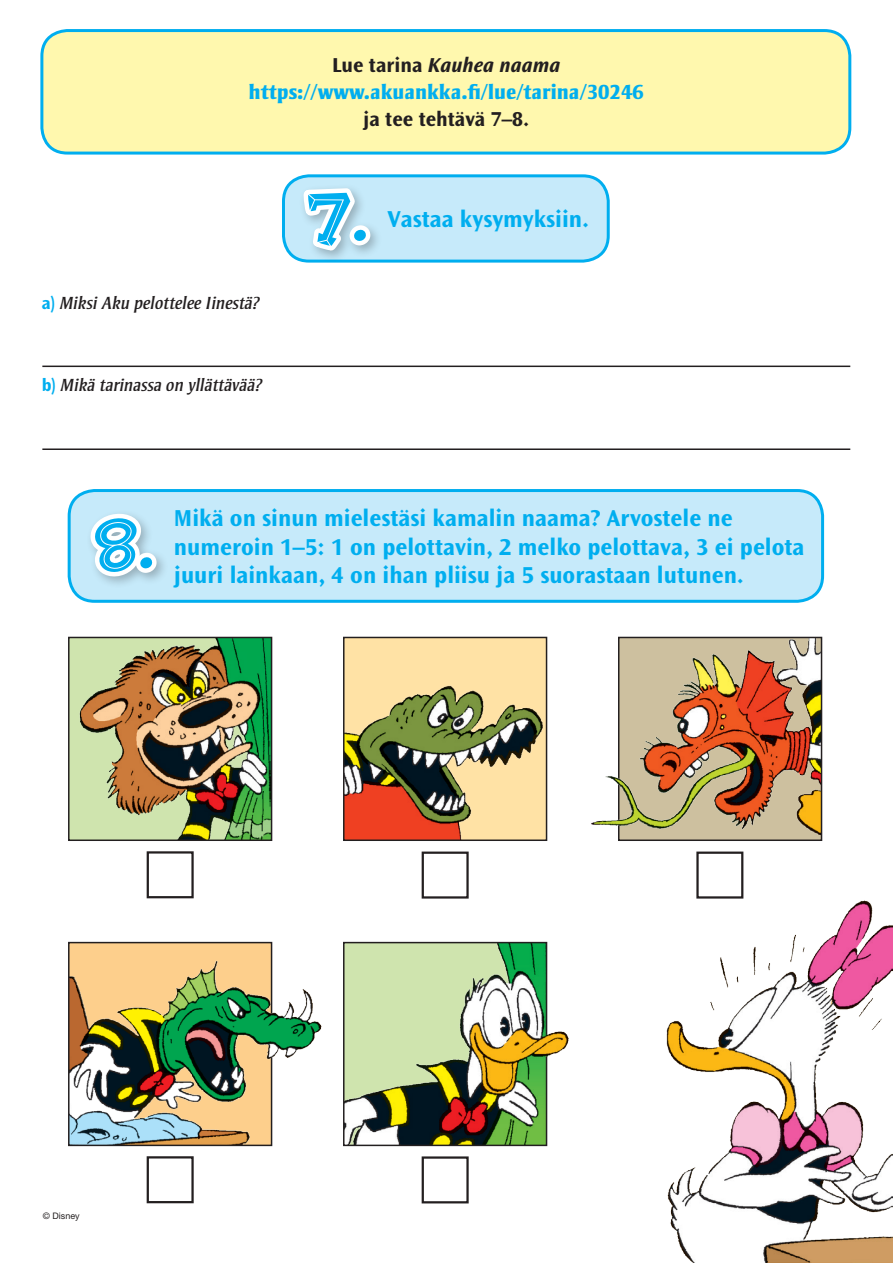
<style>
.page{position:relative;width:893px;height:1263px;background:#fff}
.page>*{position:absolute;margin:0;border:0;box-sizing:border-box;transform-origin:0 0}
.t1{font:700 75px "Fink";color:#00aeef}
.t2{font:700 24px/28.8px "Ocean Sans Std";color:#00aeef}
.t3{font:800 21px "Strayhorn MT Std";color:#00aeef}
.t4{font:italic 700 21px "Ocean Sans Std";color:#231f20}
.t5{font:700 21px "Ocean Sans Std";color:#231f20}
.t6{font:italic 18px "Strayhorn MT Std";color:#231f20}
.t7{font:9px "Helvetica Neue LT Std";color:#231f20}
.s1{font-style:normal}
.s2{font-family:"Ocean Sans Std";font-weight:700;font-style:normal;color:#00aeef}
</style>
<div class="page">
<div style="left:42px;top:31px;width:808px;height:122px;background:#fff8ae;border-radius:26px"></div>
<div style="left:40px;top:29px;width:811px;height:126px;border:3px solid #00aeef;border-radius:26px"></div>
<hr style="left:42px;top:366px;width:808px;height:1px;background:#231f20">
<hr style="left:42px;top:448px;width:808px;height:2px;background:#231f20">
<img style="left:666px;top:900px;width:227px;height:363px">
<svg style="left:68px;top:636px;width:205px;height:205px;background:#909264"></svg>
<svg style="left:343px;top:636px;width:205px;height:205px;background:#bda171"></svg>
<svg style="left:618px;top:636px;width:205px;height:205px;background:#90866c"></svg>
<img style="left:591px;top:641px;width:227px;height:197px">
<svg style="left:146px;top:851px;width:48px;height:48px"></svg>
<svg style="left:421px;top:851px;width:48px;height:48px"></svg>
<svg style="left:696px;top:851px;width:48px;height:48px"></svg>
<svg style="left:68px;top:941px;width:205px;height:206px;background:#bc9f79"></svg>
<img style="left:72px;top:952px;width:250px;height:190px">
<svg style="left:343px;top:941px;width:205px;height:206px;background:#707765"></svg>
<svg style="left:146px;top:1156px;width:48px;height:48px"></svg>
<svg style="left:421px;top:1156px;width:48px;height:48px"></svg>
<img style="left:345px;top:944px;width:224px;height:199px">
<div style="left:283px;top:176px;width:325px;height:85px;background:#c6eafa;border-radius:26px"></div>
<div style="left:282px;top:174px;width:328px;height:89px;border:3px solid #00aeef;border-radius:26px"></div>
<div style="left:299px;top:183px;width:84px;height:80px;background:#c6eafa"></div>
<svg style="left:286px;top:174px;width:91px;height:89px"></svg>
<div style="left:69px;top:490px;width:754px;height:111px;background:#c6eafa;border-radius:26px"></div>
<div style="left:68px;top:489px;width:756px;height:114px;border:3px solid #00aeef;border-radius:26px"></div>
<svg style="left:90px;top:514px;width:73px;height:69px"></svg>
<p class="t4" style="left:332px;top:53px;width:230px"><span class="s1">Lue tarina</span> Kauhea naama</p>
<p class="t3" style="left:249px;top:79px;width:397px">https://www.akuankka.fi/lue/tarina/30246</p>
<p class="t5" style="left:363px;top:107px;width:168px">ja tee tehtävä 7–8.</p>
<p class="t6" style="left:42px;top:292px;width:220px"><span class="s2">a)</span> Miksi Aku pelottelee Iinestä?</p>
<p class="t6" style="left:42px;top:375px;width:222px"><span class="s2">b)</span> Mikä tarinassa on yllättävää?</p>
<h1 class="t1" style="left:306px;top:169px;width:63px">7.</h1>
<p class="t2" style="left:388px;top:205px;width:203px">Vastaa kysymyksiin.</p>
<h1 class="t1" style="left:93px;top:496px;width:62px">8.</h1>
<p class="t2" style="left:174px;top:504px;width:632px">Mikä on sinun mielestäsi kamalin naama? Arvostele ne numeroin 1–5: 1 on pelottavin, 2 melko pelottava, 3 ei pelota juuri lainkaan, 4 on ihan pliisu ja 5 suorastaan lutunen.</p>
<p class="t7" style="left:43px;top:1211px;width:38px">© Disney</p>
</div>
